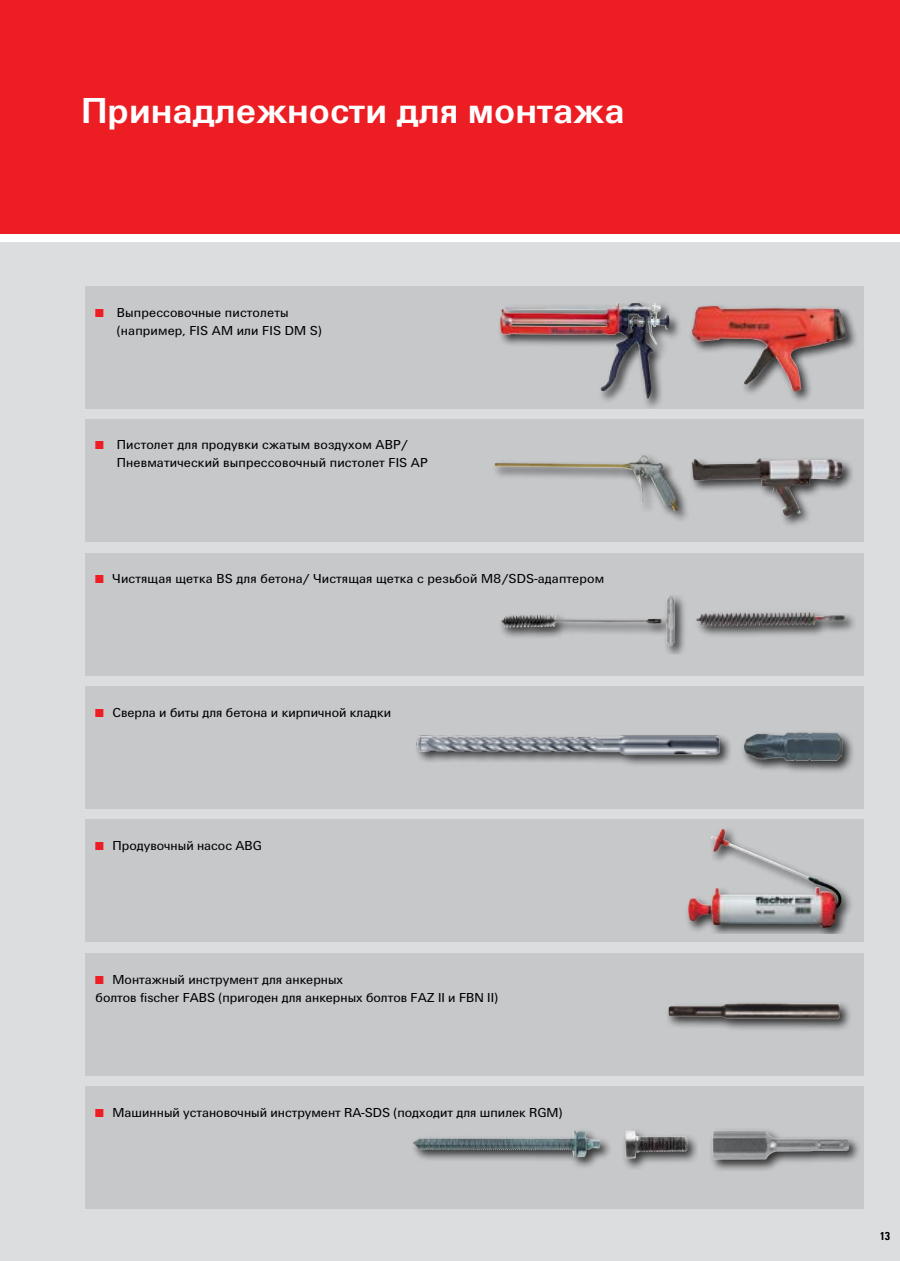
<style>
.page{position:relative;width:900px;height:1261px;background:#fff}
.page>*{position:absolute;margin:0;border:0;box-sizing:border-box;transform-origin:0 0}
.t1{font:700 37.5px "Fi We";color:#fff}
.t2{font:13.5px/18px "Fi We";letter-spacing:.005em;color:#000}
.t3{font:700 condensed 12px "Fi We";color:#000}
.s1{font-size:12px;color:#ed1d24}
</style>
<div class="page">
<div style="left:0;top:242px;width:13px;height:1019px;background:#dcddde"></div>
<div style="left:0;top:0;width:13px;height:234px;background:#ed1d24"></div>
<div style="left:13px;top:242px;width:886px;height:1019px;background:#dcddde"></div>
<div style="left:13px;top:0;width:886px;height:234px;background:#ed1d24"></div>
<div style="left:85px;top:553px;width:778px;height:122px;background:#c7c8ca"></div>
<div style="left:85px;top:686px;width:778px;height:123px;background:#c7c8ca"></div>
<div style="left:85px;top:819px;width:778px;height:123px;background:#c7c8ca"></div>
<div style="left:85px;top:953px;width:778px;height:122px;background:#c7c8ca"></div>
<div style="left:85px;top:1086px;width:778px;height:123px;background:#c7c8ca"></div>
<div style="left:85px;top:286px;width:778px;height:123px;background:#c7c8ca"></div>
<div style="left:496px;top:299px;width:185px;height:110px;background:#000;opacity:.75"></div>
<img style="left:500px;top:302px;width:169px;height:97px">
<div style="left:687px;top:302px;width:171px;height:101px;background:#000;opacity:.75"></div>
<img style="left:690px;top:306px;width:156px;height:86px">
<div style="left:85px;top:419px;width:778px;height:123px;background:#c7c8ca"></div>
<svg style="left:500px;top:596px;width:185px;height:58px"></svg>
<img style="left:666px;top:596px;width:6px;height:50px">
<div style="left:684px;top:824px;width:169px;height:109px;background:#000;opacity:.75"></div>
<img style="left:688px;top:829px;width:149px;height:90px">
<div style="left:664px;top:999px;width:187px;height:32px;background:#000;opacity:.75"></div>
<img style="left:668px;top:1003px;width:171px;height:16px">
<div style="left:740px;top:729px;width:114px;height:44px;background:#000;opacity:.75"></div>
<img style="left:743px;top:733px;width:99px;height:28px">
<img style="left:416px;top:735px;width:315px;height:30px">
<div style="left:491px;top:451px;width:198px;height:72px;background:#000;opacity:.75"></div>
<img style="left:494px;top:455px;width:184px;height:56px">
<div style="left:688px;top:455px;width:167px;height:73px;background:#000;opacity:.75"></div>
<img style="left:691px;top:458px;width:152px;height:58px">
<div style="left:708px;top:1126px;width:153px;height:46px;background:#000;opacity:.75"></div>
<img style="left:712px;top:1130px;width:137px;height:29px">
<div style="left:621px;top:1126px;width:79px;height:44px;background:#000;opacity:.75"></div>
<img style="left:625px;top:1130px;width:62px;height:28px">
<div style="left:410px;top:1126px;width:202px;height:43px;background:#000;opacity:.75"></div>
<img style="left:488px;top:1137px;width:84px;height:2px">
<div style="left:692px;top:608px;width:164px;height:30px;background:#000;opacity:.75"></div>
<svg style="left:794px;top:611px;width:11px;height:5px"></svg>
<h1 class="t1" style="left:81px;top:98px;width:545px">Принадлежности для монтажа</h1>
<p class="t2" style="left:117px;top:304px;width:206px;text-indent:-21px"><span class="s1">■</span> Выпрессовочные пистолеты (например, FIS AM или FIS DM S)</p>
<p class="t2" style="left:117px;top:437px;width:312px;text-indent:-21px"><span class="s1">■</span> Пистолет для продувки сжатым воздухом ABP/<br>Пневматический выпрессовочный пистолет FIS AP</p>
<p class="t2" style="left:96px;top:571px;width:510px"><span class="s1">■</span> Чистящая щетка BS для бетона/ Чистящая щетка с резьбой М8/SDS-адаптером</p>
<p class="t2" style="left:96px;top:704px;width:297px"><span class="s1">■</span> Сверла и биты для бетона и кирпичной кладки</p>
<p class="t2" style="left:96px;top:838px;width:168px"><span class="s1">■</span> Продувочный насос ABG</p>
<p class="t2" style="left:96px;top:971px;width:404px"><span class="s1">■</span> Монтажный инструмент для анкерных<br>болтов fischer FABS (пригоден для анкерных болтов FAZ II и FBN II)</p>
<p class="t2" style="left:96px;top:1104px;width:468px"><span class="s1">■</span> Машинный установочный инструмент RA-SDS (подходит для шпилек RGM)</p>
<p class="t3" style="left:879px;top:1229px;width:13px">13</p>
</div>
